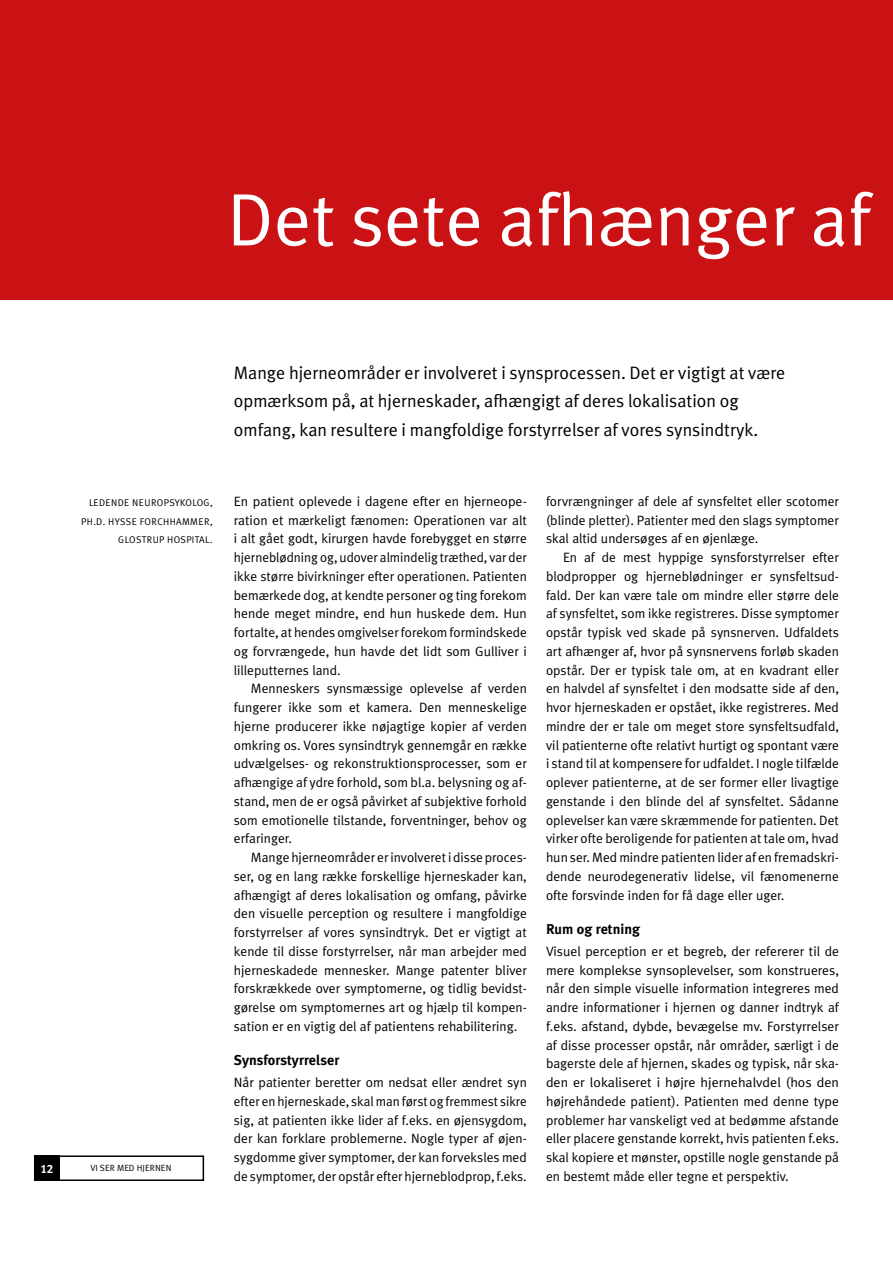
<style>
.page{position:relative;width:893px;height:1263px;background:#fff}
.page>*{position:absolute;margin:0;border:0;box-sizing:border-box;transform-origin:0 0}
.t1{font:74.25px "Meta Plus Caps";color:#fff}
.t2{font:18px/28.5px "Meta Plus Caps";color:#000}
.t3{font:700 14.25px "Meta Plus Caps";color:#000}
.t4{font:13.5px/18.8px "Meta Plus Caps";color:#000;text-align:justify}
.t5{font:700 12px "Meta Plus Caps";color:#fff}
.t6{font:9.75px/18.8px "Meta Plus Caps";letter-spacing:.03em;color:#000}
.t7{font:9px "Meta Plus Caps";letter-spacing:.015em;color:#000}
</style>
<div class="page">
<div style="left:0;top:0;width:893px;height:300px;background:#ca1214"></div>
<div style="left:34px;top:1155px;width:170px;height:26px;border:2px solid #000"></div>
<div style="left:34px;top:1155px;width:26px;height:26px;background:#000"></div>
<h1 class="t1" style="left:227px;top:177px;width:648px">Det sete afhænger af</h1>
<h2 class="t2" style="left:234px;top:358px;width:553px">Mange hjerneområder er involveret i synsprocessen. Det er vigtigt at være opmærksom på, at hjerneskader, afhængigt af deres lokalisation og omfang, kan resultere i mangfoldige forstyrrelser af vores synsindtryk.</h2>
<p class="t6" style="left:81px;top:493px;width:133px;text-indent:30px">nde neu ropsykolog, ph.d. Hysse</p>
<p class="t6" style="left:89px;top:493px;width:7px">Lede</p>
<p class="t6" style="left:118px;top:512px;width:96px;text-align:right">Forchhammer,<br>Glostrup H ospital.</p>
<p class="t5" style="left:40px;top:1162px;width:14px">12</p>
<p class="t7" style="left:90px;top:1163px;width:82px">vi ser med hjernen</p>
<p class="t4" style="left:234px;top:492px;width:294px">En patient oplevede i dagene efter en hjerneope&shy;ration et mærkeligt fænomen: Operationen var alt i alt gået godt, kirurgen havde forebygget en større hjerneblødning og, udover almindelig træthed, var der ikke større bivirkninger efter operationen. Patienten bemærkede dog, at kendte personer og ting forekom hende meget mindre, end hun huskede dem. H un fortalte, at hendes omgivelser forekom formindskede og forvrængede, hun havde det lidt som Gulliver i lilleputternes land.</p>
<p class="t4" style="left:234px;top:679px;width:294px;text-indent:17px">Menneskers synsmæssige oplevelse af verden fungerer ikke som et kamera. Den menneskelige hjerne producerer ikke nøjagtige kopier af verden omkring os. Vores synsindtryk gennemgår en række udvælgelses- og rekonstruktionsprocesser, som er afhængige af ydre forhold, som bl.a. belysning og af&shy;stand, men de er også påvirket af subjektive forhold som emotionelle tilstande, forventninger, behov og erfaringer.</p>
<p class="t4" style="left:234px;top:848px;width:294px;text-indent:17px">Mange hjerneområder er involveret i disse proces&shy;ser, og en lang række forskellige hjerneskader kan, afhængigt af deres lokalisation og omfang, påvirke den visuelle perception og resultere i mangfoldige forstyrrelser af vores synsindtryk. Det er vigtigt at kende til disse forstyrrelser, når man arbejder med hjerneskadede mennesker. Mange patenter bliver forskrækkede over symptomerne, og tidlig bevidst&shy;gørelse om symptomernes art og hjælp til kompen&shy;sation er en vigtig del af patientens rehabilitering.</p>
<p class="t3" style="left:234px;top:1052px;width:107px">Synsforstyrrelser</p>
<p class="t4" style="left:234px;top:1073px;width:294px">N år patienter beretter om nedsat eller ændret syn efter en hjerneskade, skal man først og fremmest sikre sig, at patienten ikke lider af f.eks. en øjensygdom, der kan forklare problemerne. Nogle typer af øjen&shy;sygdomme giver symptomer, der kan forveksles med de symptomer, der opstår efter hjerneblodprop, f.eks.</p>
<p class="t4" style="left:546px;top:492px;width:294px">forvrængninger af dele af synsfeltet eller scotomer (blinde pletter). Patienter med den slags symptomer skal altid undersøges af en øjenlæge.</p>
<p class="t4" style="left:546px;top:548px;width:294px;text-indent:17px">En af de mest hyppige synsforstyrrelser efter blodpropper og hjerneblødninger er synsfeltsud&shy;fald. Der kan være tale om mindre eller større dele af synsfeltet, som ikke registreres. Disse symptomer opstår typisk ved skade på synsnerven. Udfaldets art afhænger af, hvor på synsnervens forløb skaden opstår. Der er typisk tale om, at en kvadrant eller en halvdel af synsfeltet i den modsatte side af den, hvor hjerneskaden er opstået, ikke registreres. Med mindre der er tale om meget store synsfeltsudfald, vil patienterne ofte relativt hurtigt og spontant være i stand til at kompensere for udfaldet. I nogle tilfælde oplever patienterne, at de ser former eller livagtige genstande i den blinde del af synsfeltet. Sådanne oplevelser kan være skræmmende for patienten. Det virker ofte beroligende for patienten at tale om, hvad hun ser. Med mindre patienten lider af en fremadskri&shy;dende neurodegenerativ lidelse, vil fænomenerne ofte forsvinde inden for få dage eller uger.</p>
<p class="t3" style="left:546px;top:921px;width:95px">Rum og retning</p>
<p class="t4" style="left:546px;top:942px;width:295px">Visuel perception er et begreb, der refererer til de mere komplekse synsoplevelser, som konstrueres, når den simple visuelle information integreres med andre informationer i hjernen og danner indtryk af f.eks. afstand, dybde, bevægelse mv. Forstyrrelser af disse processer opstår, når områder, særligt i de bagerste dele af hjernen, skades og typisk, når ska&shy;den er lokaliseret i højre hjernehalvdel (hos den højrehåndede patient). Patienten med denne type problemer har vanskeligt ved at bedømme afstande eller placere genstande korrekt, hvis patienten f.eks. skal kopiere et mønster, opstille nogle genstande på en bestemt måde eller tegne et perspektiv.</p>
</div>
